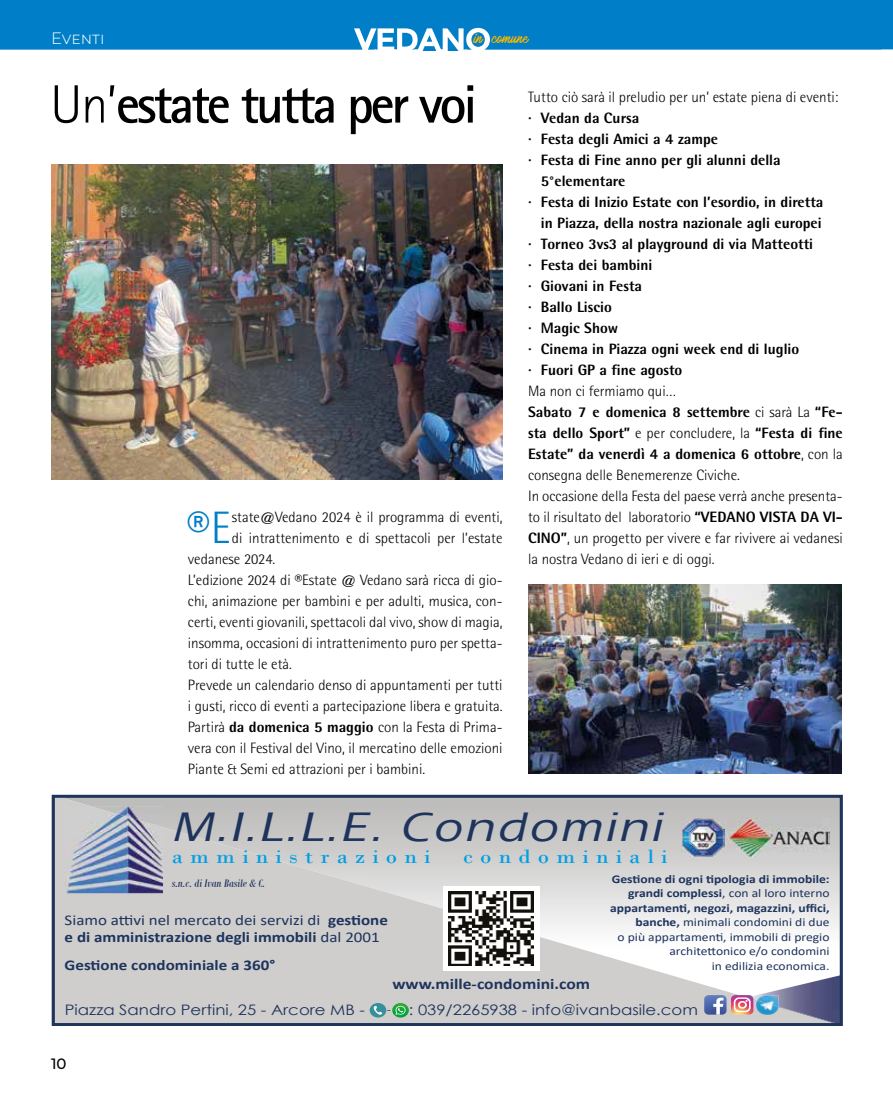
<style>
.page{position:relative;width:893px;height:1106px;background:#fff}
.page>*{position:absolute;margin:0;border:0;box-sizing:border-box;transform-origin:0 0}
.t1{font:700 54px "Rotis Sans Serif Std";letter-spacing:-.06em;color:#000}
.t2{font:300 45.45px "Rotis Semi Sans Std";color:#007ec7}
.t3{font:italic 500 42.45px "Eras ITC";color:#1e345d;scale:1.14 1}
.t4{font:20.25px "Bodoni";letter-spacing:.31em;color:#009fe3;scale:1.14 1}
.t5{font:300 16.5px "Montserrat";color:#fff}
.t6{font:700 15.3px "Calibri";color:#1e345d;scale:1.14 1}
.t7{font:300 15px/21px "Rotis Semi Sans Std";color:#000}
.t8{font:800 15px "Rotis Semi Sans Std";color:#000}
.t9{font:500 15px "Montserrat";color:#000}
.t10{font:14.85px/17.1px "Calibri";color:#1e345d;scale:1.14 1}
.t11{font:700 14.85px "Calibri";color:#1e345d;scale:1.14 1}
.t12{font:14.55px "Century Gothic";color:#1e345d;scale:1.14 1}
.t13{font:12.75px "Mark My Words";color:#fab600}
.t14{font:11.85px/14.5px "Calibri";color:#1e345d;text-align:right;scale:1.14 1}
.t15{font:italic 11.85px "Bodoni MT Condensed";color:#1e345d;scale:1.14 1}
.s1{font-weight:300}
.s2{font-weight:800}
.s3{font-weight:700}
.s4{font-family:"Minion Pro";font-size:10.65px;color:#000}
</style>
<div class="page">
<div style="left:0;top:0;width:893px;height:50px;background:#007ec7"></div>
<svg style="left:0;top:28px;width:893px;height:23px"></svg>
<svg style="left:56px;top:799px;width:783px;height:223px;fill:#d0cecd"></svg>
<img style="left:728px;top:818px;width:102px;height:38px">
<img style="left:682px;top:818px;width:43px;height:38px">
<img style="left:65px;top:806px;width:98px;height:87px">
<svg style="left:392px;top:1003px;width:17px;height:14px"></svg>
<div style="left:370px;top:1003px;width:16px;height:14px;background:#36909a;border-radius:50%"></div>
<svg style="left:374px;top:1005px;width:8px;height:9px"></svg>
<svg style="left:704px;top:995px;width:135px;height:27px"></svg>
<div style="left:443px;top:886px;width:96px;height:84px;background:#fff"></div>
<img style="left:449px;top:891px;width:85px;height:74px">
<div style="left:52px;top:795px;width:791px;height:231px;border:3px solid #1e345d"></div>
<img style="left:51px;top:165px;width:452px;height:315px">
<img style="left:528px;top:585px;width:314px;height:189px">
<p class="t5" style="left:51px;top:27px;width:55px">Eventi</p>
<p class="t13" style="left:474px;top:31px;width:56px">in comune</p>
<h1 class="t1" style="left:50px;top:70px;width:429px"><span class="s1">Un’</span>estate tutta per voi</h1>
<h2 class="t2" style="left:187px;top:501px;width:45px">®E</h2>
<p class="t7" style="left:232px;top:506px;width:272px">state@Vedano 2024 è il programma di eventi,</p>
<p class="t7" style="left:232px;top:527px;width:272px">di intrattenimento e di spettacoli per l’estate</p>
<p class="t7" style="left:188px;top:548px;width:89px">vedanese 2024.</p>
<p class="t7" style="left:188px;top:569px;width:316px">L’edizione 2024 di ®Estate @ Vedano sarà ricca di gio-</p>
<p class="t7" style="left:188px;top:590px;width:316px">chi, animazione per bambini e per adulti, musica, con-</p>
<p class="t7" style="left:188px;top:611px;width:316px">certi, eventi giovanili, spettacoli dal vivo, show di magia,</p>
<p class="t7" style="left:188px;top:632px;width:316px">insomma, occasioni di intrattenimento puro per spetta-</p>
<p class="t7" style="left:188px;top:653px;width:106px">tori di tutte le età.</p>
<p class="t7" style="left:188px;top:674px;width:316px">Prevede un calendario denso di appuntamenti per tutti</p>
<p class="t7" style="left:188px;top:695px;width:316px">i gusti, ricco di eventi a partecipazione libera e gratuita.</p>
<p class="t7" style="left:188px;top:716px;width:316px">Partirà <span class="s2">da domenica 5 maggio</span> con la Festa di Prima-</p>
<p class="t7" style="left:188px;top:737px;width:316px">vera con il Festival del Vino, il mercatino delle emozioni</p>
<p class="t7" style="left:188px;top:758px;width:239px">Piante &amp; Semi ed attrazioni per i bambini.</p>
<p class="t7" style="left:528px;top:86px;width:312px">Tutto ciò sarà il preludio per un’ estate piena di eventi:</p>
<p class="t8" style="left:528px;top:108px;width:113px">· Vedan da Cursa</p>
<p class="t8" style="left:528px;top:129px;width:191px">· Festa degli Amici a 4 zampe</p>
<p class="t8" style="left:528px;top:150px;width:254px">· Festa di Fine anno per gli alunni della</p>
<p class="t8" style="left:541px;top:171px;width:86px">5°elementare</p>
<p class="t8" style="left:528px;top:192px;width:297px">· Festa di Inizio Estate con l’esordio, in diretta</p>
<p class="t8" style="left:541px;top:213px;width:282px">in Piazza, della nostra nazionale agli europei</p>
<p class="t8" style="left:528px;top:234px;width:287px">· Torneo 3vs3 al playground di via Matteotti</p>
<p class="t8" style="left:528px;top:255px;width:126px">· Festa dei bambini</p>
<p class="t8" style="left:528px;top:276px;width:115px">· Giovani in Festa</p>
<p class="t8" style="left:528px;top:297px;width:85px">· Ballo Liscio</p>
<p class="t8" style="left:528px;top:318px;width:92px">· Magic Show</p>
<p class="t8" style="left:528px;top:339px;width:273px">· Cinema in Piazza ogni week end di luglio</p>
<p class="t8" style="left:528px;top:360px;width:156px">· Fuori GP a fine agosto</p>
<p class="t7" style="left:528px;top:380px;width:316px">Ma non ci fermiamo qui…<br><span class="s2">Sabato 7 e domenica 8 settembre</span> ci sarà La <span class="s2">“Fe&shy;sta dello Sport”</span> e per concludere, la <span class="s2">“Festa di fine Estate” da venerdì 4 a domenica 6 ottobre</span>, con la consegna delle Benemerenze Civiche.<br>In occasione della Festa del paese verrà anche presenta&shy;to il risultato del laboratorio <span class="s2">“VEDANO VISTA DA VI-CINO”</span>, un progetto per vivere e far rivivere ai vedanesi la nostra Vedano di ieri e di oggi.</p>
<h3 class="t3" style="left:172px;top:803px;width:439px">M.I.L.L.E. Condomini</h3>
<h3 class="t4" style="left:172px;top:844px;width:228px">amministrazioni</h3>
<h3 class="t4" style="left:463px;top:844px;width:181px">condominiali</h3>
<p class="t14" style="left:610px;top:871px;width:194px"><span class="s3">Gestione di ogni tipologia di immobile: grandi complessi</span>, con al loro interno <span class="s3">appartamenti, negozi, magazzini, uffici, banche,</span> minimali condomini di due<br>o più appartamenti, immobili di pregio architettonico e/o condomini<br>in edilizia economica.</p>
<p class="t6" style="left:392px;top:972px;width:175px">www.mille-condomini.com</p>
<p class="t15" style="left:172px;top:876px;width:83px">s.n.c. di Ivan Basile &amp; C.</p>
<p class="t10" style="left:65px;top:910px;width:285px">Siamo attivi nel mercato dei servizi di <span class="s3">gestione e di amministrazione degli immobili</span> dal 2001</p>
<p class="t11" style="left:65px;top:954px;width:186px">Gestione condominiale a 360°</p>
<p class="t12" style="left:65px;top:999px;width:265px">Piazza Sandro Pertini, 25 - Arcore MB -</p>
<p class="t12" style="left:387px;top:999px;width:274px"><span class="s4">-</span> : 039/2265938 - info@ivanbasile.com</p>
<p class="t9" style="left:51px;top:1053px;width:17px">10</p>
</div>
